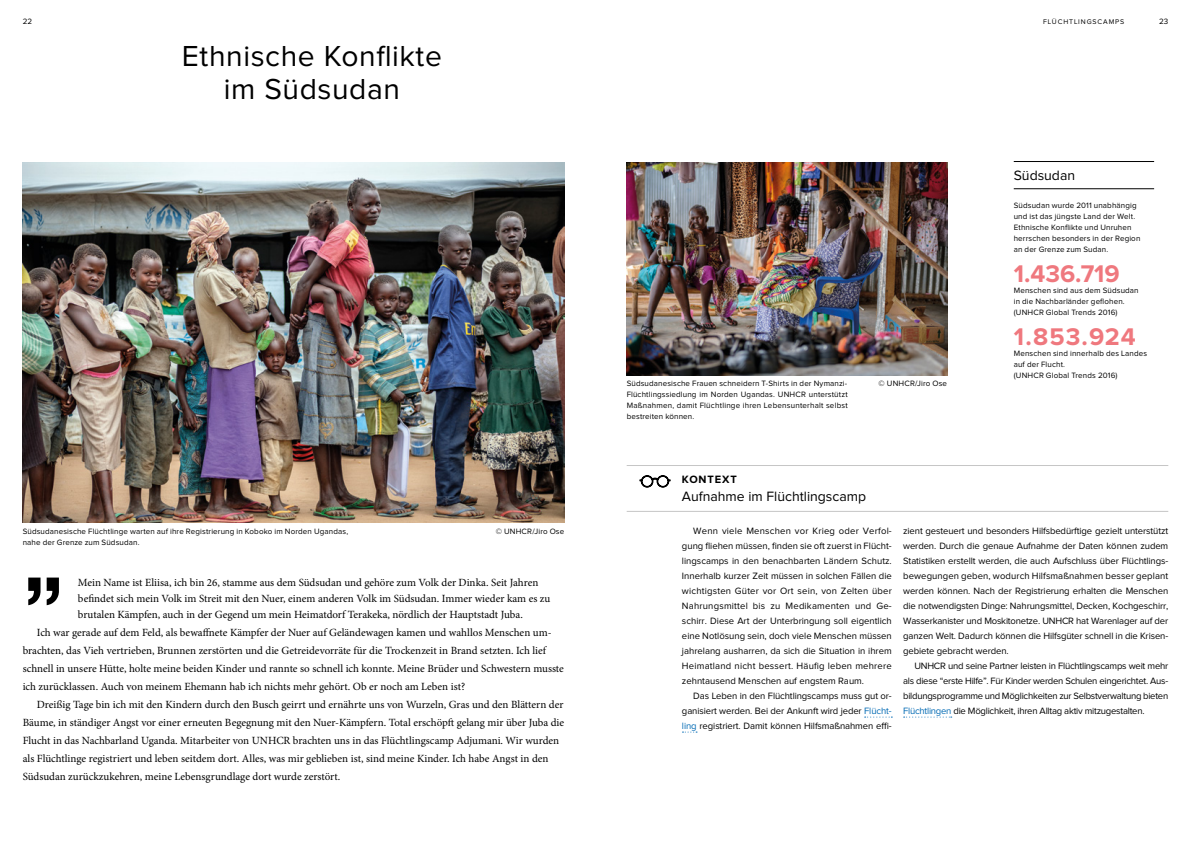
<style>
.page{position:relative;width:1191px;height:842px;background:#fff}
.page>*{position:absolute;margin:0;border:0;box-sizing:border-box;transform-origin:0 0}
.t1{font:30px/33px "Proxima Nova";letter-spacing:.02em;color:#000;text-align:center}
.t2{font:700 25px "Proxima Nova";letter-spacing:.015em;color:#ef787e}
.t3{font:14px "Proxima Nova";color:#000}
.t4{font:11px/18px "Minion Pro";color:#000}
.t5{font:700 11px "Proxima Nova";letter-spacing:.08em;color:#000}
.t6{font:9.5px/15px "Proxima Nova";letter-spacing:-.01em;color:#000;text-align:justify}
.t7{font:8px/11px "Proxima Nova";letter-spacing:.015em;color:#000}
.t8{font:7px "Proxima Nova";letter-spacing:.125em;color:#000}
.s1{color:#006ab4}
</style>
<div class="page">
<img style="left:23px;top:162px;width:541px;height:360px">
<svg style="left:28px;top:578px;width:31px;height:27px"></svg>
<svg style="left:864px;top:717px;width:28px;height:1px"></svg>
<svg style="left:682px;top:732px;width:15px;height:1px"></svg>
<svg style="left:903px;top:717px;width:48px;height:1px"></svg>
<img style="left:626px;top:162px;width:321px;height:213px">
<hr style="left:626px;top:465px;width:542px;height:1px;background:#c6c6c6">
<hr style="left:626px;top:511px;width:542px;height:1px;background:#c6c6c6">
<svg style="left:639px;top:475px;width:32px;height:13px"></svg>
<hr style="left:1013px;top:161px;width:141px;height:1px;background:#000">
<hr style="left:1013px;top:188px;width:141px;height:1px;background:#000">
<p class="t8" style="left:1043px;top:18px;width:83px">FLÜCHTLINGSCAMPS</p>
<p class="t7" style="left:23px;top:16px;width:11px">22</p>
<p class="t7" style="left:1159px;top:16px;width:11px">23</p>
<h1 class="t1" style="left:182px;top:41px;width:261px">Ethnische Konflikte im Südsudan</h1>
<p class="t7" style="left:23px;top:526px;width:327px">Südsudanesische Flüchtlinge warten auf ihre Registrierung in Koboko im Norden Ugandas, nahe der Grenze zum Südsudan.</p>
<p class="t7" style="left:496px;top:526px;width:70px">© UNHCR/Jiro Ose</p>
<p class="t4" style="left:78px;top:574px;width:474px;line-height:16px">Mein Name ist Eliisa, ich bin 26, stamme aus dem Südsudan und gehöre zum Volk der Dinka. Seit Jahren befindet sich mein Volk im Streit mit den Nuer, einem anderen Volk im Südsudan. Immer wieder kam es zu brutalen Kämpfen, auch in der Gegend um mein Heimatdorf Terakeka, nördlich der Hauptstadt Juba.</p>
<p class="t4" style="left:23px;top:624px;width:543px;text-indent:14px">Ich war gerade auf dem Feld, als bewaffnete Kämpfer der Nuer auf Geländewagen kamen und wahllos Menschen um&shy;brachten, das Vieh vertrieben, Brunnen zerstörten und die Getreidevorräte für die Trockenzeit in Brand setzten. Ich lief schnell in unsere Hütte, holte meine beiden Kinder und rannte so schnell ich konnte. Meine Brüder und Schwestern musste ich zurücklassen. Auch von meinem Ehemann hab ich nichts mehr gehört. Ob er noch am Leben ist?</p>
<p class="t4" style="left:23px;top:696px;width:543px;text-indent:14px">Dreißig Tage bin ich mit den Kindern durch den Busch geirrt und ernährte uns von Wurzeln, Gras und den Blättern der Bäume, in ständiger Angst vor einer erneuten Begegnung mit den Nuer-Kämpfern. Total erschöpft gelang mir über Juba die Flucht in das Nachbarland Uganda. Mitarbeiter von UNHCR brachten uns in das Flüchtlingscamp Adjumani. Wir wurden als Flüchtlinge registriert und leben seitdem dort. Alles, was mir geblieben ist, sind meine Kinder. Ich habe Angst in den Südsudan zurückzukehren, meine Lebensgrundlage dort wurde zerstört.</p>
<p class="t7" style="left:626px;top:378px;width:223px;text-align:justify">Südsudanesische Frauen schneidern T-Shirts in der Nymanzi-Flüchtlingssiedlung im Norden Ugandas. UNHCR unterstützt Maßnahmen, damit Flüchtlinge ihren Lebensunterhalt selbst bestreiten können.</p>
<p class="t7" style="left:878px;top:378px;width:70px">© UNHCR/Jiro Ose</p>
<p class="t5" style="left:682px;top:474px;width:56px">KONTEXT</p>
<h3 class="t3" style="left:682px;top:490px;width:186px">Aufnahme im Flüchtlingscamp</h3>
<h3 class="t3" style="left:1013px;top:169px;width:63px">Südsudan</h3>
<p class="t7" style="left:1013px;top:200px;width:128px">Südsudan wurde 2011 unabhängig und ist das jüngste Land der Welt.<br>Ethnische Konflikte und Unruhen herrschen besonders in der Region an der Grenze zum Sudan.</p>
<h2 class="t2" style="left:1013px;top:262px;width:107px">1.436.719</h2>
<p class="t7" style="left:1013px;top:285px;width:126px">Menschen sind aus dem Südsudan in die Nachbarländer geflohen. (UNHCR Global Trends 2016)</p>
<h2 class="t2" style="left:1013px;top:325px;width:124px">1.853.924</h2>
<p class="t7" style="left:1013px;top:348px;width:135px">Menschen sind innerhalb des Landes auf der Flucht.<br>(UNHCR Global Trends 2016)</p>
<p class="t6" style="left:682px;top:524px;width:211px;text-indent:11px">Wenn viele Menschen vor Krieg oder Verfol&shy;gung fliehen müssen, finden sie oft zuerst in Flücht&shy;lingscamps in den benachbarten Ländern Schutz.<br>Innerhalb kurzer Zeit müssen in solchen Fällen die wichtigsten Güter vor Ort sein, von Zelten über Nahrungsmittel bis zu Medikamenten und Ge&shy;schirr. Diese Art der Unterbringung soll eigentlich eine Notlösung sein, doch viele Menschen müssen jahrelang ausharren, da sich die Situation in ihrem Heimatland nicht bessert. Häufig leben mehrere zehntausend Menschen auf engstem Raum.</p>
<p class="t6" style="left:682px;top:689px;width:211px;text-indent:11px">Das Leben in den Flüchtlingscamps muss gut or&shy;ganisiert werden. Bei der Ankunft wird jeder <span class="s1">Flücht&shy;ling</span> registriert. Damit können Hilfsmaßnahmen effi-</p>
<p class="t6" style="left:903px;top:524px;width:267px">zient gesteuert und besonders Hilfsbedürftige gezielt unterstützt werden. Durch die genaue Aufnahme der Daten können zudem Statistiken erstellt werden, die auch Aufschluss über Flüchtlings&shy;bewegungen geben, wodurch Hilfsmaßnahmen besser geplant werden können. Nach der Registrierung erhalten die Menschen die notwendigsten Dinge: Nahrungsmittel, Decken, Kochgeschirr, Wasserkanister und Moskitonetze. UNHCR hat Warenlager auf der ganzen Welt. Dadurch können die Hilfsgüter schnell in die Krisen&shy;gebiete gebracht werden.</p>
<p class="t6" style="left:903px;top:659px;width:267px;text-indent:11px">UNHCR und seine Partner leisten in Flüchtlingscamps weit mehr als diese “erste Hilfe”. Für Kinder werden Schulen eingerichtet. Aus&shy;bildungsprogramme und Möglichkeiten zur Selbstverwaltung bieten <span class="s1">Flüchtlingen</span> die Möglichkeit, ihren Alltag aktiv mitzugestalten.</p>
</div>
